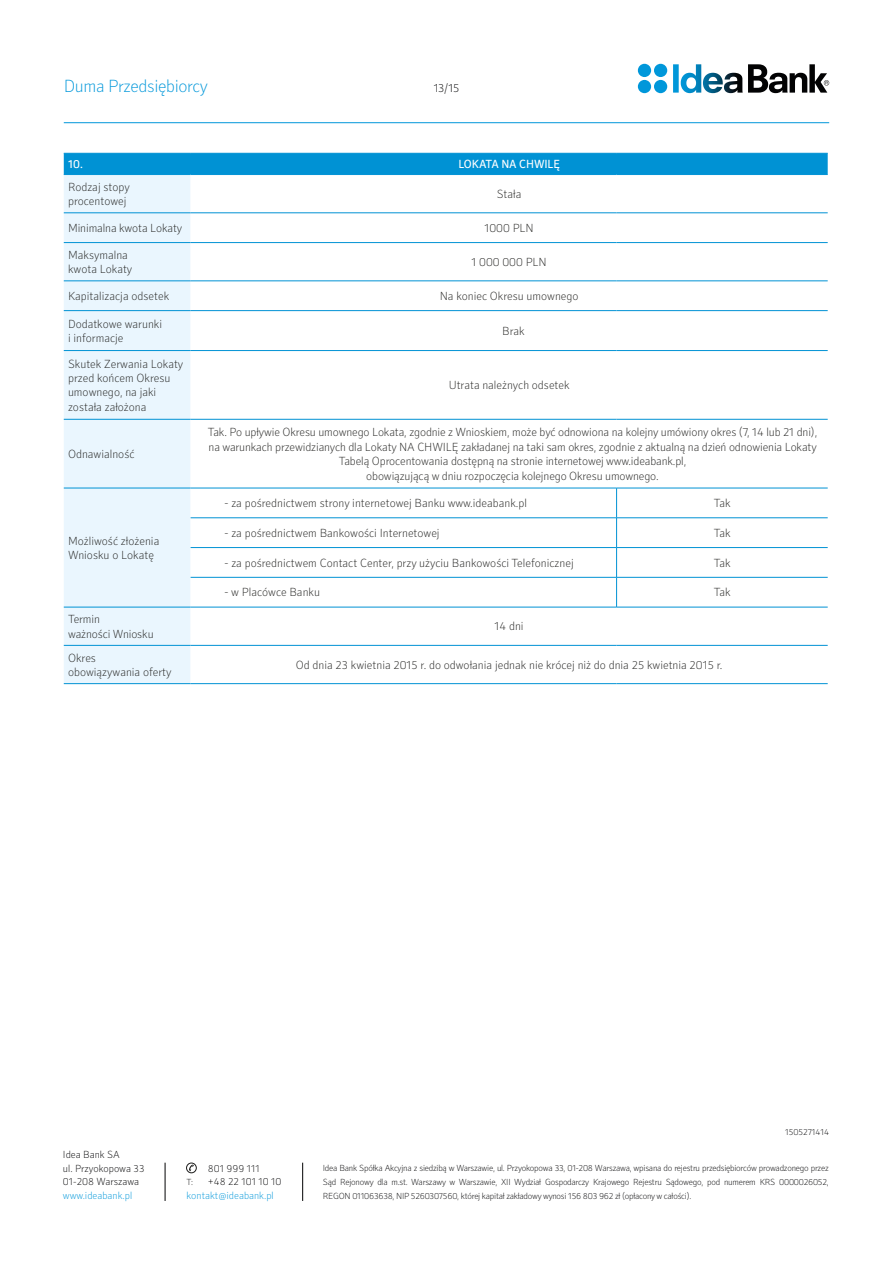
<style>
.page{position:relative;width:893px;height:1263px;background:#fff}
.page>*{position:absolute;margin:0;border:0;box-sizing:border-box;transform-origin:0 0}
.t1{font:100 18px "Secca";letter-spacing:-.02em;color:#0097da}
.t2{font:100 12px/14.4px "Secca";color:#1d1d1b}
.t3{font:12px "Secca";letter-spacing:-.015em;color:#fff}
.t4{font:100 12px "Secca";color:#020203}
.t5{font:100 10.5px/13.5px "Secca";color:#020203}
.t6{font:100 10.5px "Secca";color:#0097da}
.t7{font:100 9px/13.8px "Secca";letter-spacing:-.025em;color:#020203;text-align:justify}
</style>
<div class="page">
<hr style="left:64px;top:122px;width:765px;height:1px;background:#0097da">
<svg style="left:638px;top:64px;width:29px;height:29px"></svg>
<svg style="left:673px;top:64px;width:156px;height:29px"></svg>
<hr style="left:165px;top:1163px;width:1px;height:38px;background:#020203">
<hr style="left:302px;top:1163px;width:1px;height:38px;background:#020203">
<svg style="left:188px;top:1165px;width:6px;height:6px"></svg>
<div style="left:186px;top:1163px;width:10px;height:10px;border:1px solid #1d1d1c;border-radius:50%"></div>
<div style="left:64px;top:154px;width:764px;height:20px;background:#0092d4"></div>
<div style="left:64px;top:175px;width:127px;height:508px;background:#eaf6fe"></div>
<svg style="left:191px;top:212px;width:637px;height:433px"></svg>
<hr style="left:64px;top:213px;width:127px;height:1px;background:#0092d4">
<hr style="left:64px;top:242px;width:127px;height:1px;background:#0092d4">
<hr style="left:64px;top:281px;width:127px;height:1px;background:#0092d4">
<hr style="left:64px;top:310px;width:127px;height:1px;background:#0092d4">
<hr style="left:64px;top:350px;width:127px;height:1px;background:#0092d4">
<hr style="left:64px;top:419px;width:127px;height:1px;background:#0092d4">
<hr style="left:64px;top:488px;width:127px;height:1px;background:#0092d4">
<hr style="left:64px;top:607px;width:127px;height:1px;background:#0092d4">
<hr style="left:191px;top:517px;width:426px;height:1px;background:#0092d4">
<hr style="left:191px;top:547px;width:426px;height:1px;background:#0092d4">
<hr style="left:191px;top:577px;width:426px;height:1px;background:#0092d4">
<hr style="left:64px;top:645px;width:127px;height:1px;background:#0092d4">
<hr style="left:64px;top:683px;width:127px;height:1px;background:#0092d4">
<hr style="left:64px;top:153px;width:127px;height:1px;background:#0092d4">
<hr style="left:64px;top:174px;width:127px;height:1px;background:#0092d4">
<hr style="left:191px;top:153px;width:426px;height:1px;background:#0092d4">
<hr style="left:617px;top:153px;width:211px;height:1px;background:#0092d4">
<hr style="left:191px;top:174px;width:426px;height:1px;background:#0092d4">
<hr style="left:617px;top:174px;width:211px;height:1px;background:#0092d4">
<hr style="left:191px;top:213px;width:426px;height:1px;background:#0092d4">
<hr style="left:617px;top:213px;width:211px;height:1px;background:#0092d4">
<hr style="left:191px;top:242px;width:426px;height:1px;background:#0092d4">
<hr style="left:617px;top:242px;width:211px;height:1px;background:#0092d4">
<hr style="left:191px;top:281px;width:426px;height:1px;background:#0092d4">
<hr style="left:617px;top:281px;width:211px;height:1px;background:#0092d4">
<hr style="left:191px;top:310px;width:426px;height:1px;background:#0092d4">
<hr style="left:617px;top:310px;width:211px;height:1px;background:#0092d4">
<hr style="left:191px;top:350px;width:426px;height:1px;background:#0092d4">
<hr style="left:617px;top:350px;width:211px;height:1px;background:#0092d4">
<hr style="left:191px;top:419px;width:426px;height:1px;background:#0092d4">
<hr style="left:617px;top:419px;width:211px;height:1px;background:#0092d4">
<hr style="left:191px;top:488px;width:426px;height:1px;background:#0092d4">
<hr style="left:617px;top:488px;width:211px;height:1px;background:#0092d4">
<hr style="left:616px;top:488px;width:1px;height:30px;background:#0092d4">
<hr style="left:617px;top:517px;width:211px;height:1px;background:#0092d4">
<hr style="left:617px;top:547px;width:211px;height:1px;background:#0092d4">
<svg style="left:616px;top:518px;width:1px;height:59px"></svg>
<hr style="left:617px;top:577px;width:211px;height:1px;background:#0092d4">
<hr style="left:616px;top:577px;width:1px;height:30px;background:#0092d4">
<hr style="left:191px;top:607px;width:426px;height:1px;background:#0092d4">
<hr style="left:617px;top:607px;width:211px;height:1px;background:#0092d4">
<hr style="left:191px;top:645px;width:426px;height:1px;background:#0092d4">
<hr style="left:617px;top:645px;width:211px;height:1px;background:#0092d4">
<hr style="left:191px;top:683px;width:426px;height:1px;background:#0092d4">
<hr style="left:617px;top:683px;width:211px;height:1px;background:#0092d4">
<h1 class="t1" style="left:64px;top:76px;width:146px">Duma Przedsiębiorcy</h1>
<p class="t4" style="left:434px;top:81px;width:27px">13/15</p>
<p class="t3" style="left:68px;top:157px;width:16px">10.</p>
<p class="t3" style="left:458px;top:157px;width:103px">LOKATA NA CHWI LĘ</p>
<p class="t2" style="left:68px;top:180px;width:63px">Rodzaj stopy procentowej</p>
<p class="t2" style="left:497px;top:187px;width:26px">Stała</p>
<p class="t2" style="left:68px;top:221px;width:116px">Minimalna kwota Lokaty</p>
<p class="t2" style="left:484px;top:221px;width:51px">1000 PLN</p>
<p class="t2" style="left:68px;top:248px;width:66px">Maksymalna kwota Lokaty</p>
<p class="t2" style="left:471px;top:255px;width:77px">1 000 000 PLN</p>
<p class="t2" style="left:68px;top:289px;width:103px">Kapitalizacja odsetek</p>
<p class="t2" style="left:440px;top:289px;width:140px">Na koniec Okresu umownego</p>
<p class="t2" style="left:68px;top:317px;width:96px">Dodatkowe warunki i informacje</p>
<p class="t2" style="left:502px;top:324px;width:24px">Brak</p>
<p class="t2" style="left:68px;top:357px;width:117px">Skutek Zerwania Lokaty przed końcem Okresu umownego, na jaki została założona</p>
<p class="t2" style="left:449px;top:378px;width:122px">Utrata należnych odsetek</p>
<p class="t2" style="left:68px;top:447px;width:68px">Odnawialność</p>
<p class="t2" style="left:68px;top:534px;width:93px">Możliwość złożenia<br>Wniosku o Lokatę</p>
<p class="t2" style="left:208px;top:425px;width:611px;text-align:center">Tak. Po upływie Okresu umownego Lokata, zgodnie z Wnioskiem, może być odnowiona na kolejny umówiony okres (7, 14 lub 21 dni), na warunkach przewidzianych dla Lokaty NA CHWILĘ zakładanej na taki sam okres, zgodnie z aktualną na dzień odnowienia Lokaty Tabelą Oprocentowania dostępną na stronie internetowej www.ideabank.pl,<br>obowiązującą w dniu rozpoczęcia kolejnego Okresu umownego.</p>
<p class="t2" style="left:225px;top:496px;width:304px">- za pośrednictwem strony internetowej Banku www.ideabank.pl</p>
<p class="t2" style="left:714px;top:496px;width:18px">Tak</p>
<p class="t2" style="left:225px;top:526px;width:217px">- za pośrednictwem Bankowości Internetowej</p>
<p class="t2" style="left:714px;top:526px;width:18px">Tak</p>
<p class="t2" style="left:225px;top:556px;width:351px">- za pośrednictwem Contact Center, przy użyciu Bankowości Telefonicznej</p>
<p class="t2" style="left:714px;top:556px;width:18px">Tak</p>
<p class="t2" style="left:225px;top:586px;width:97px">- w Placówce Banku</p>
<p class="t2" style="left:714px;top:586px;width:18px">Tak</p>
<p class="t2" style="left:68px;top:612px;width:87px">Termin<br>ważności Wniosku</p>
<p class="t2" style="left:495px;top:620px;width:31px">14 dni</p>
<p class="t2" style="left:68px;top:651px;width:105px">Okres<br>obowiązywania oferty</p>
<p class="t2" style="left:296px;top:658px;width:428px">Od dnia 23 kwietnia 2015 r. do odwołania jednak nie krócej niż do dnia 25 kwietnia 2015 r.</p>
<p class="t7" style="left:785px;top:1126px;width:45px">1505271414</p>
<p class="t5" style="left:63px;top:1148px;width:83px">Idea Bank SA<br>ul. Przyokopowa 33<br>01-208 Warszawa</p>
<p class="t6" style="left:63px;top:1189px;width:71px">www.ideabank.pl</p>
<p class="t5" style="left:208px;top:1161px;width:54px">801 999 111</p>
<p class="t7" style="left:187px;top:1175px;width:8px">T:</p>
<p class="t5" style="left:208px;top:1175px;width:75px">+48 22 101 10 10</p>
<p class="t6" style="left:187px;top:1189px;width:89px">kontakt@ideabank.pl</p>
<p class="t7" style="left:323px;top:1162px;width:507px">Idea Bank Spółka Akcyjna z siedzibą w Warszawie, ul. Przyokopowa 33, 01-208 Warszawa, wpisana do rejestru przedsiębiorców prowadzonego przez Sąd Rejonowy dla m.st. Warszawy w Warszawie, XII Wydział Gospodarczy Krajowego Rejestru Sądowego, pod numerem KRS 0000026052, REGON 011063638, NIP 5260307560, której kapitał zakładowy wynosi 156 803 962 zł (opłacony w całości).</p>
</div>
